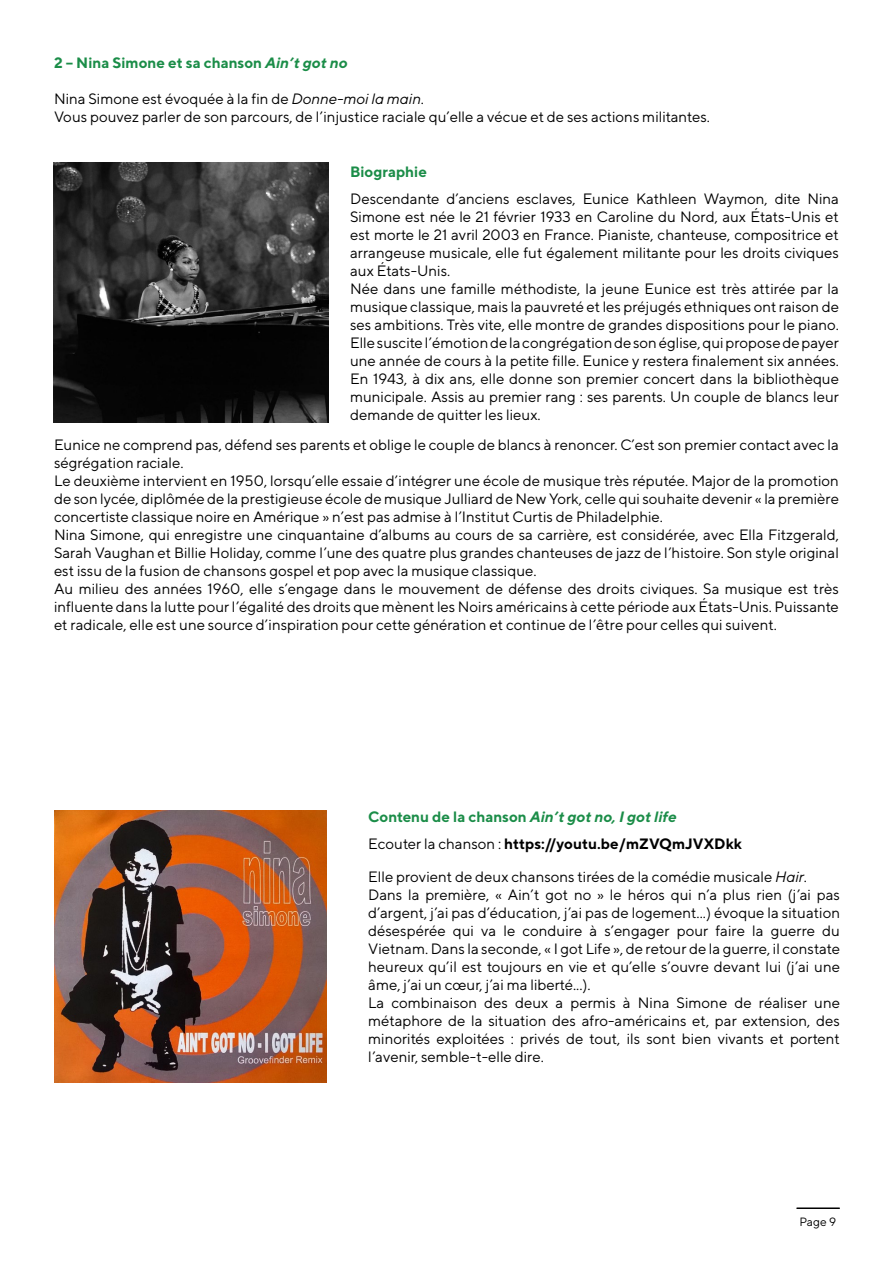
<style>
.page{position:relative;width:893px;height:1263px;background:#fff}
.page>*{position:absolute;margin:0;border:0;box-sizing:border-box;transform-origin:0 0}
.t1{font:15px/18px "TT Norms";color:#000}
.t2{font:700 15px/27px "TT Norms";color:#000}
.t3{font:700 15px "TT Norms";color:#1b8d48}
.t4{font:12px "TT Norms";color:#000}
.s1{font-style:italic}
.s2{color:#1b8d48}
.s3{font-style:italic;color:#1b8d48}
.s4{font-weight:400}
</style>
<div class="page">
<hr style="left:797px;top:1207px;width:42px;height:2px;background:#000">
<img style="left:54px;top:810px;width:272px;height:272px">
<img style="left:54px;top:163px;width:275px;height:259px">
<p class="t3" style="left:54px;top:54px;width:295px">2 – Nina Simone et sa chanson <span class="s1">Ain’t got no</span></p>
<p class="t1" style="left:54px;top:90px;width:657px">Nina Simone est évoquée à la fin de <span class="s1">Donne-moi la main</span>.<br>Vous pouvez parler de son parcours, de l’injustice raciale qu’elle a vécue et de ses actions militantes.</p>
<p class="t3" style="left:350px;top:162px;width:78px">Biographie</p>
<p class="t1" style="left:350px;top:189px;width:490px">Descendante d’anciens esclaves, Eunice Kathleen Waymon, dite Nina Simone est née le 21 février 1933 en Caroline du Nord, aux États-Unis et est morte le 21 avril 2003 en France. Pianiste, chanteuse, compositrice et arrangeuse musicale, elle fut également militante pour les droits civiques aux États-Unis.<br>Née dans une famille méthodiste, la jeune Eunice est très attirée par la musique classique, mais la pauvreté et les préjugés ethniques ont raison de ses ambitions. Très vite, elle montre de grandes dispositions pour le piano.<br>Elle suscite l’émotion de la congrégation de son église, qui propose de payer une année de cours à la petite fille. Eunice y restera finalement six années.<br>En 1943, à dix ans, elle donne son premier concert dans la bibliothèque municipale. Assis au premier rang : ses parents. Un couple de blancs leur demande de quitter les lieux.</p>
<p class="t1" style="left:54px;top:435px;width:786px">Eunice ne comprend pas, défend ses parents et oblige le couple de blancs à renoncer. C’est son premier contact avec la ségrégation raciale.<br>Le deuxième intervient en 1950, lorsqu’elle essaie d’intégrer une école de musique très réputée. Major de la promotion de son lycée, diplômée de la prestigieuse école de musique Julliard de New York, celle qui souhaite devenir « la première concertiste classique noire en Amérique » n’est pas admise à l’Institut Curtis de Philadelphie.<br>Nina Simone, qui enregistre une cinquantaine d’albums au cours de sa carrière, est considérée, avec Ella Fitzgerald, Sarah Vaughan et Billie Holiday, comme l’une des quatre plus grandes chanteuses de jazz de l’histoire. Son style original est issu de la fusion de chansons gospel et pop avec la musique classique.<br>Au milieu des années 1960, elle s’engage dans le mouvement de défense des droits civiques. Sa musique est très influente dans la lutte pour l’égalité des droits que mènent les Noirs américains à cette période aux États-Unis. Puissante et radicale, elle est une source d’inspiration pour cette génération et continue de l’être pour celles qui suivent.</p>
<p class="t2" style="left:368px;top:803px;width:375px"><span class="s2">Contenu de la chanson</span> <span class="s3">Ain’t got no, I got life<br></span><span class="s4">Ecouter la chanson :</span> https://youtu.be/mZVQmJVXDkk</p>
<p class="t1" style="left:368px;top:868px;width:473px">Elle provient de deux chansons tirées de la comédie musicale <span class="s1">Hair</span>.<br>Dans la première, « Ain’t got no » le héros qui n’a plus rien (j’ai pas d’argent, j’ai pas d’éducation, j’ai pas de logement...) évoque la situation désespérée qui va le conduire à s’engager pour faire la guerre du Vietnam. Dans la seconde, « I got Life », de retour de la guerre, il constate heureux qu’il est toujours en vie et qu’elle s’ouvre devant lui (j’ai une âme, j’ai un cœur, j’ai ma liberté...).<br>La combinaison des deux a permis à Nina Simone de réaliser une métaphore de la situation des afro-américains et, par extension, des minorités exploitées : privés de tout, ils sont bien vivants et portent l’avenir, semble-t-elle dire.</p>
<p class="t4" style="left:799px;top:1215px;width:38px">Page 9</p>
</div>
